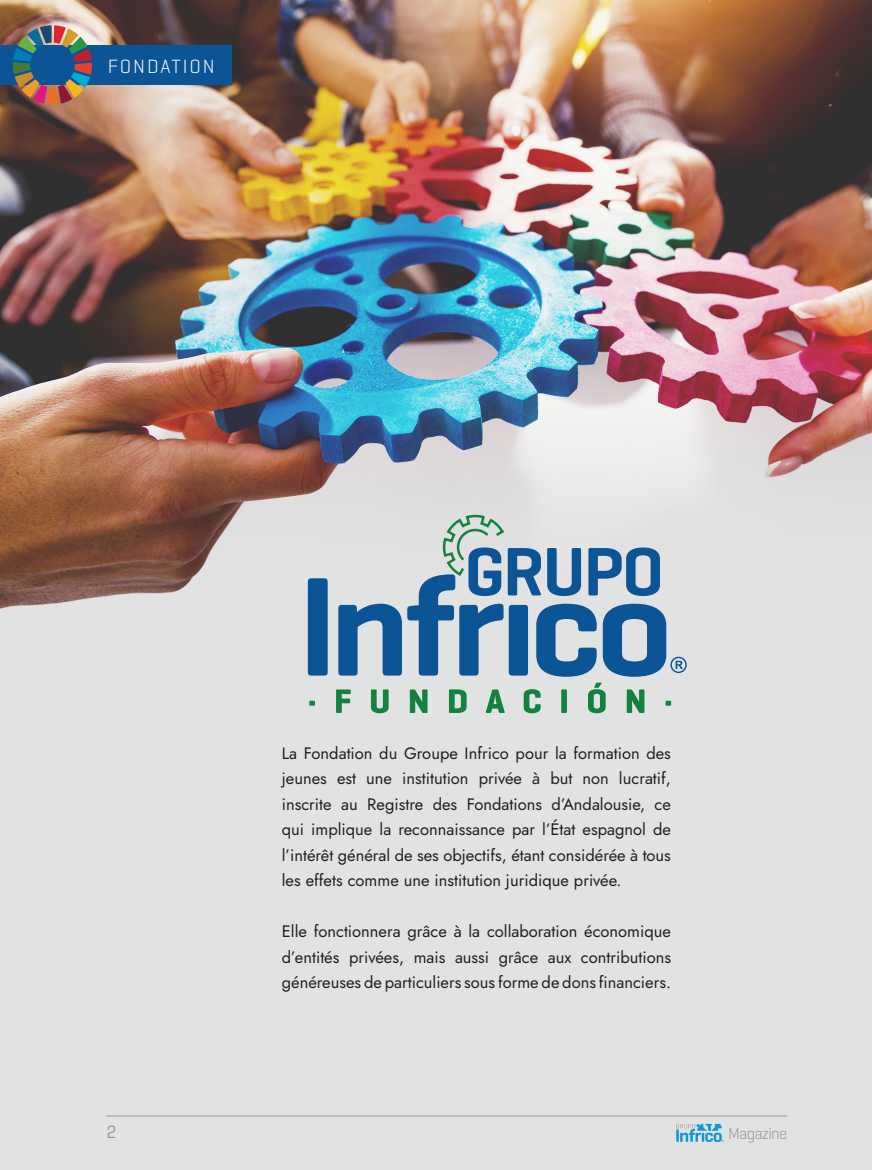
<style>
.page{position:relative;width:872px;height:1170px;background:#fff}
.page>*{position:absolute;margin:0;border:0;box-sizing:border-box;transform-origin:0 0}
.t1{font:300 19.5px "Geogrotesque";letter-spacing:.1em;color:#fff}
.t2{font:18px "Geogrotesque";color:#939598}
.t3{font:16.5px/25.5px "Jost";color:#231f20;text-align:justify}
.t4{font:300 16.35px "Geogrotesque";letter-spacing:-.05em;color:#939598}
</style>
<div class="page">
<img style="left:0;top:0;width:872px;height:1169px">
<svg style="left:309px;top:700px;width:6px;height:5px"></svg>
<svg style="left:336px;top:689px;width:15px;height:24px"></svg>
<svg style="left:371px;top:689px;width:17px;height:24px"></svg>
<svg style="left:410px;top:689px;width:17px;height:24px"></svg>
<svg style="left:449px;top:689px;width:17px;height:24px"></svg>
<svg style="left:485px;top:689px;width:20px;height:24px"></svg>
<svg style="left:523px;top:689px;width:17px;height:24px"></svg>
<div style="left:561px;top:689px;width:6px;height:24px;background:#13813f"></div>
<svg style="left:588px;top:682px;width:17px;height:31px"></svg>
<svg style="left:627px;top:689px;width:17px;height:24px"></svg>
<svg style="left:665px;top:700px;width:6px;height:5px"></svg>
<svg style="left:308px;top:513px;width:379px;height:163px;background:#93afc5"></svg>
<hr style="left:106px;top:1115px;width:681px;height:1px;background:#939598">
<svg style="left:676px;top:1123px;width:48px;height:19px"></svg>
<div style="left:0;top:45px;width:231px;height:40px;background:#0b5495"></div>
<img style="left:12px;top:25px;width:80px;height:79px">
<p class="t1" style="left:108px;top:54px;width:109px">FONDATION</p>
<p class="t3" style="left:282px;top:740px;width:391px">La Fondation du Groupe Infrico pour la formation des jeunes est une institution privée à but non lucratif, inscrite au Registre des Fondations d’Andalousie, ce qui implique la reconnaissance par l’État espagnol de l’intérêt général de ses objectifs, étant considérée à tous les effets comme une institution juridique privée.</p>
<p class="t3" style="left:282px;top:918px;width:391px">Elle fonctionnera grâce à la collaboration économique d’entités privées, mais aussi grâce aux contributions généreuses de particuliers sous forme de dons financiers.</p>
<p class="t2" style="left:106px;top:1120px;width:11px">2</p>
<p class="t4" style="left:728px;top:1122px;width:60px">Magazine</p>
</div>
